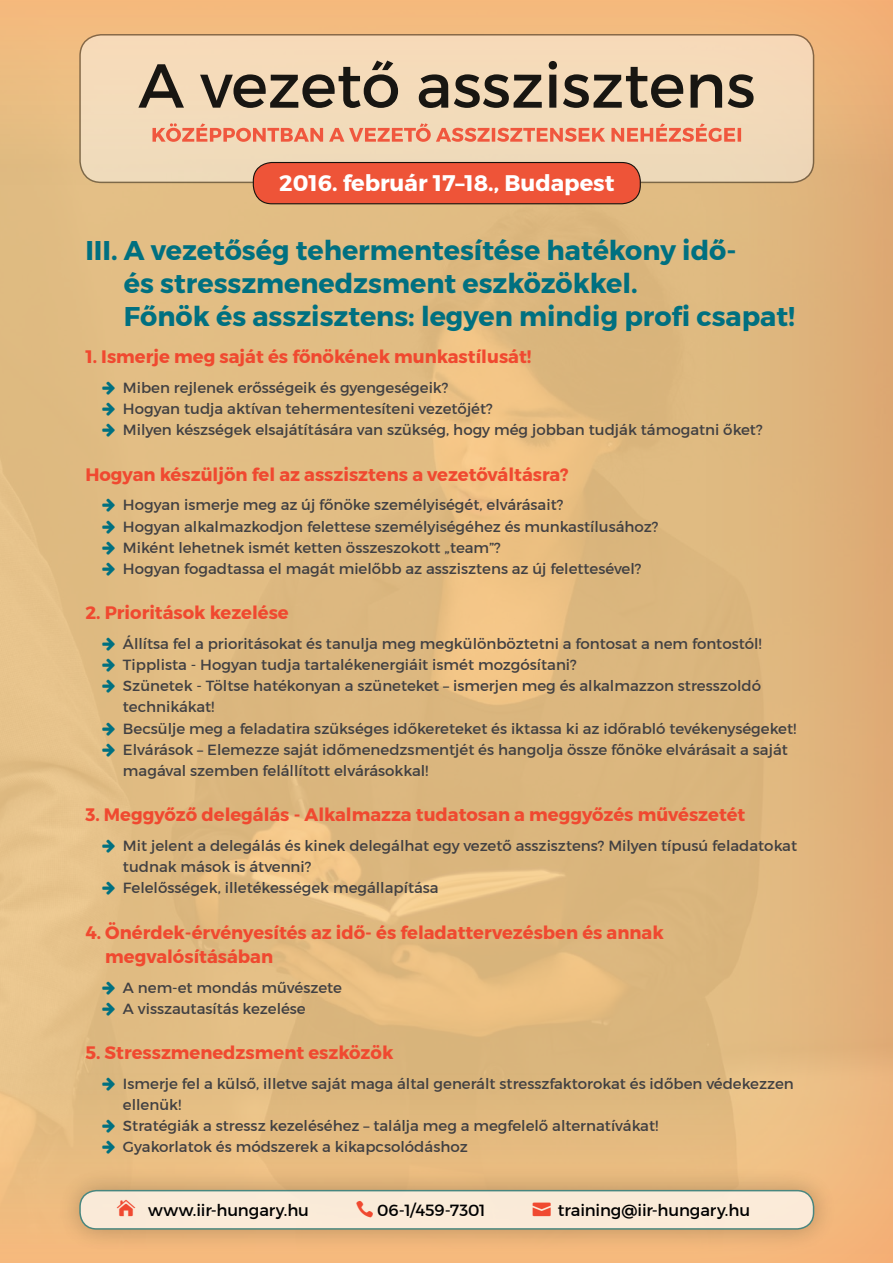
<style>
.page{position:relative;width:893px;height:1263px;background:#fff}
.page>*{position:absolute;margin:0;border:0;box-sizing:border-box;transform-origin:0 0}
.t1{font:61.95px "Montserrat";color:#000}
.t2{font:700 27px/33.2px "Montserrat";color:#007080}
.t3{font:700 22.5px "Montserrat";color:#fff}
.t4{font:700 18px/24.2px "Montserrat";color:#f04930}
.t5{font:16.5px "Montserrat";letter-spacing:-.005em;color:#000}
.t6{font:15px/21.1px "Montserrat";color:#414042}
</style>
<div class="page">
<img style="left:0;top:0;width:893px;height:1263px">
<div style="left:80px;top:35px;width:734px;height:147px;background:#f3dbba;border-radius:21px"></div>
<div style="left:79px;top:34px;width:735px;height:149px;border:2px solid #000;border-radius:21px"></div>
<div style="left:253px;top:162px;width:387px;height:42px;background:#ee5438;border-radius:19px"></div>
<div style="left:253px;top:162px;width:388px;height:42px;border:1px solid #000;border-radius:19px"></div>
<svg style="left:152px;top:123px;width:589px;height:19px"></svg>
<div style="left:56px;top:1166px;width:782px;height:88px;background:#000;opacity:.35"></div>
<div style="left:80px;top:1191px;width:734px;height:38px;background:#faead8;border-radius:16px"></div>
<div style="left:79px;top:1190px;width:735px;height:40px;border:2px solid #007080;border-radius:16px"></div>
<svg style="left:102px;top:382px;width:13px;height:13px"></svg>
<svg style="left:102px;top:403px;width:13px;height:13px"></svg>
<svg style="left:102px;top:424px;width:13px;height:13px"></svg>
<svg style="left:102px;top:499px;width:13px;height:13px"></svg>
<svg style="left:102px;top:520px;width:13px;height:13px"></svg>
<svg style="left:102px;top:541px;width:13px;height:13px"></svg>
<svg style="left:102px;top:562px;width:13px;height:14px"></svg>
<svg style="left:102px;top:638px;width:13px;height:13px"></svg>
<svg style="left:102px;top:659px;width:13px;height:13px"></svg>
<svg style="left:102px;top:680px;width:13px;height:13px"></svg>
<svg style="left:102px;top:722px;width:13px;height:13px"></svg>
<svg style="left:102px;top:743px;width:13px;height:13px"></svg>
<svg style="left:102px;top:840px;width:13px;height:13px"></svg>
<svg style="left:102px;top:882px;width:13px;height:13px"></svg>
<svg style="left:102px;top:981px;width:13px;height:13px"></svg>
<svg style="left:102px;top:1002px;width:13px;height:13px"></svg>
<svg style="left:102px;top:1077px;width:13px;height:13px"></svg>
<svg style="left:102px;top:1120px;width:13px;height:13px"></svg>
<svg style="left:102px;top:1141px;width:13px;height:13px"></svg>
<h1 class="t1" style="left:138px;top:48px;width:619px">A vezető asszisztens</h1>
<h3 class="t3" style="left:279px;top:169px;width:337px">2016. február 17–18., Budapest</h3>
<h2 class="t2" style="left:124px;top:234px;width:673px;text-indent:-39px">III. A vezetőség tehermentesítése hatékony idő-<br>és stresszmenedzsment eszközökkel.<br>Főnök és asszisztens: legyen mindig profi csapat!</h2>
<p class="t4" style="left:85px;top:345px;width:448px">1. Ismerje meg saját és főnökének munkastílusát!</p>
<p class="t6" style="left:123px;top:377px;width:641px">Miben rejlenek erősségeik és gyengeségeik?<br>Hogyan tudja aktívan tehermentesíteni vezetőjét?<br>Milyen készségek elsajátítására van szükség, hogy még jobban tudják támogatni őket?</p>
<p class="t4" style="left:85px;top:462px;width:485px">Hogyan készüljön fel az asszisztens a vezetőváltásra?</p>
<p class="t6" style="left:123px;top:494px;width:537px">Hogyan ismerje meg az új főnöke személyiségét, elvárásait?<br>Hogyan alkalmazkodjon felettese személyiségéhez és munkastílusához?<br>Miként lehetnek ismét ketten összeszokott „team”?<br>Hogyan fogadtassa el magát mielőbb az asszisztens az új felettesével?</p>
<p class="t4" style="left:85px;top:601px;width:205px">2. Prioritások kezelése</p>
<p class="t6" style="left:123px;top:633px;width:675px">Állítsa fel a prioritásokat és tanulja meg megkülönböztetni a fontosat a nem fontostól!<br>Tipplista - Hogyan tudja tartalékenergiáit ismét mozgósítani?<br>Szünetek - Töltse hatékonyan a szüneteket – ismerjen meg és alkalmazzon stresszoldó technikákat!<br>Becsülje meg a feladatira szükséges időkereteket és iktassa ki az időrabló tevékenységeket!<br>Elvárások – Elemezze saját időmenedzsmentjét és hangolja össze főnöke elvárásait a saját magával szemben felállított elvárásokkal!</p>
<p class="t4" style="left:85px;top:803px;width:662px">3. Meggyőző delegálás - Alkalmazza tudatosan a meggyőzés művészetét</p>
<p class="t6" style="left:123px;top:835px;width:676px">Mit jelent a delegálás és kinek delegálhat egy vezető asszisztens? Milyen típusú feladatokat tudnak mások is átvenni?<br>Felelősségek, illetékességek megállapítása</p>
<p class="t4" style="left:105px;top:920px;width:560px;text-indent:-20px">4. Önérdek-érvényesítés az idő- és feladattervezésben és annak megvalósításában</p>
<p class="t6" style="left:123px;top:977px;width:221px">A nem-et mondás művészete<br>A visszautasítás kezelése</p>
<p class="t4" style="left:85px;top:1041px;width:309px">5. Stresszmenedzsment eszközök</p>
<p class="t6" style="left:123px;top:1073px;width:672px">Ismerje fel a külső, illetve saját maga által generált stresszfaktorokat és időben védekezzen ellenük!<br>Stratégiák a stressz kezeléséhez – találja meg a megfelelő alternatívákat!<br>Gyakorlatok és módszerek a kikapcsolódáshoz</p>
<p class="t5" style="left:148px;top:1200px;width:162px">www.iir-hungary.hu</p>
<p class="t5" style="left:377px;top:1200px;width:110px">06-1/459-7301</p>
<p class="t5" style="left:558px;top:1200px;width:194px">training@iir-hungary.hu</p>
</div>
